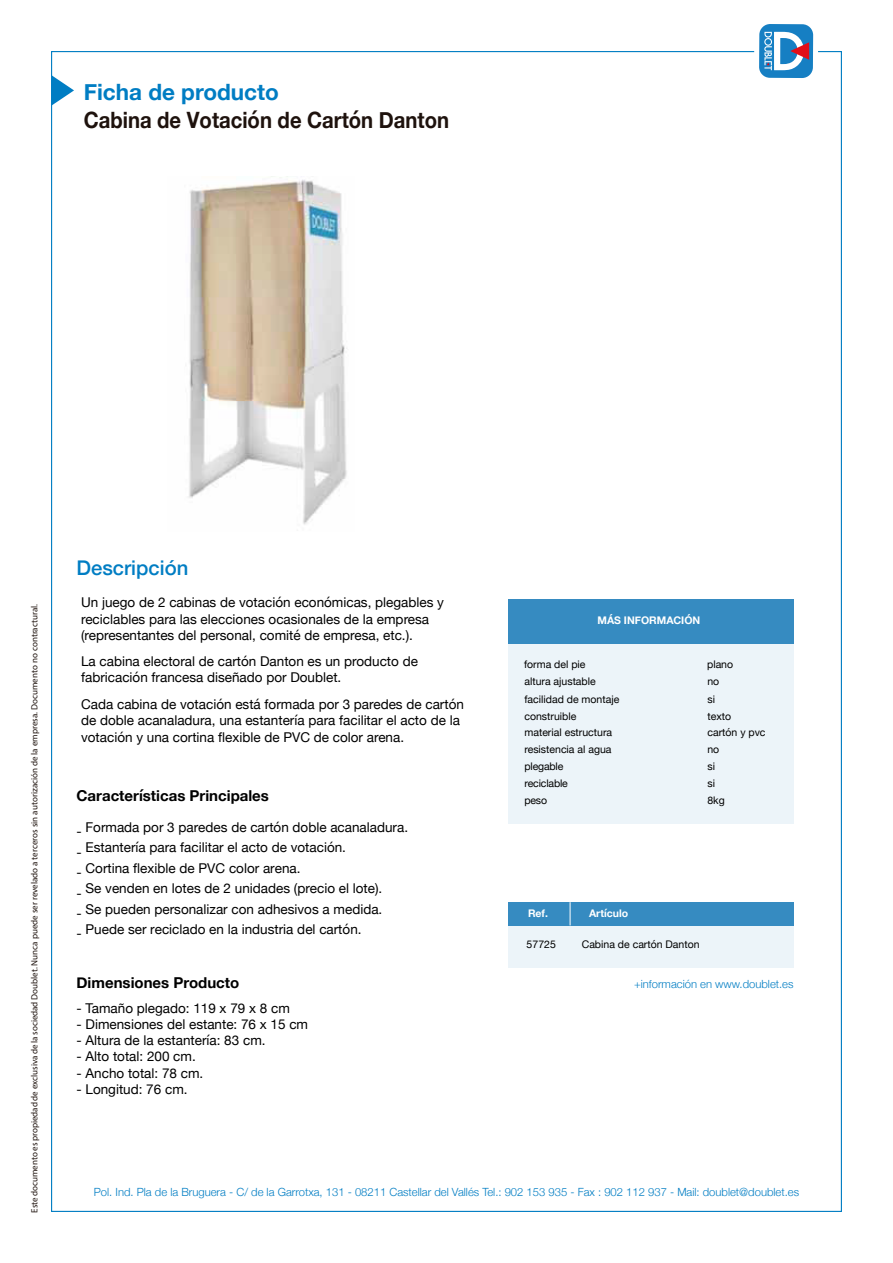
<style>
.page{position:relative;width:893px;height:1263px;background:#fff}
.page>*{position:absolute;margin:0;border:0;box-sizing:border-box;transform-origin:0 0}
.t1{font:700 22.5px "Helvetica Neue";color:#1e120d;scale:.9 1}
.t2{font:700 22.5px "Helvetica Neue";color:#007dc3}
.t3{font:500 20.25px "Helvetica Neue";color:#007dc3}
.t4{font:700 15px "Helvetica Neue";color:#000}
.t5{font:13.5px/16.2px "Helvetica Neue";color:#000}
.t6{font:300 11.25px "Helvetica Neue";color:#007dc3}
.t7{font:10.5px "Helvetica Neue";color:#000}
.t8{font:700 10.5px "Helvetica Neue";color:#fff}
.t9{font:9px "Myriad Pro";color:#1e120d}
</style>
<div class="page">
<svg style="left:51px;top:75px;width:23px;height:31px"></svg>
<div style="left:508px;top:902px;width:286px;height:66px;background:#ecf4f9"></div>
<div style="left:508px;top:902px;width:286px;height:23px;background:#368bc1"></div>
<svg style="left:570px;top:902px;width:1px;height:23px"></svg>
<img style="left:188px;top:176px;width:159px;height:349px">
<div style="left:508px;top:599px;width:286px;height:225px;background:#ecf4f9"></div>
<div style="left:508px;top:599px;width:286px;height:45px;background:#368bc1"></div>
<div style="left:759px;top:24px;width:54px;height:54px;background:#167fc3;border-radius:11px"></div>
<svg style="left:764px;top:32px;width:45px;height:38px"></svg>
<h1 class="t2" style="left:84px;top:75px;width:197px">Ficha de producto</h1>
<h1 class="t1" style="left:84px;top:102px;width:407px">Cabina de Votación de Cartón Danton</h1>
<p class="t9" style="left:29px;top:1213px;width:610px;rotate:-90deg">Este documento es propiedad de exclusiva de la sociedad Doublet. Nunca puede ser revelado a terceros sin autorización de la empresa. Documento no contractural.</p>
<h2 class="t3" style="left:77px;top:551px;width:113px">Descripción</h2>
<p class="t5" style="left:81px;top:595px;width:364px">Un juego de 2 cabinas de votación económicas, plegables y reciclables para las elecciones ocasionales de la empresa (representantes del personal, comité de empresa, etc.).</p>
<p class="t5" style="left:81px;top:654px;width:338px">La cabina electoral de cartón Danton es un producto de fabricación francesa diseñado por Doublet.</p>
<p class="t5" style="left:81px;top:697px;width:384px">Cada cabina de votación está formada por 3 paredes de cartón de doble acanaladura, una estantería para facilitar el acto de la votación y una cortina flexible de PVC de color arena.</p>
<p class="t4" style="left:77px;top:784px;width:194px">Características Principales</p>
<p class="t5" style="left:77px;top:820px;width:333px">- Formada por 3 paredes de cartón doble acanaladura.</p>
<p class="t5" style="left:77px;top:840px;width:271px">- Estantería para facilitar el acto de votación.</p>
<p class="t5" style="left:77px;top:860px;width:225px">- Cortina flexible de PVC color arena.</p>
<p class="t5" style="left:77px;top:881px;width:307px">- Se venden en lotes de 2 unidades (precio el lote).</p>
<p class="t5" style="left:77px;top:901px;width:307px">- Se pueden personalizar con adhesivos a medida.</p>
<p class="t5" style="left:77px;top:922px;width:287px">- Puede ser reciclado en la industria del cartón.</p>
<p class="t4" style="left:77px;top:971px;width:164px">Dimensiones Producto</p>
<p class="t5" style="left:77px;top:1001px;width:215px">- Tamaño plegado: 119 x 79 x 8 cm</p>
<p class="t5" style="left:77px;top:1017px;width:233px">- Dimensiones del estante: 76 x 15 cm</p>
<p class="t5" style="left:77px;top:1033px;width:191px">- Altura de la estantería: 83 cm.</p>
<p class="t5" style="left:77px;top:1049px;width:121px">- Alto total: 200 cm.</p>
<p class="t5" style="left:77px;top:1065px;width:128px">- Ancho total: 78 cm.</p>
<p class="t5" style="left:77px;top:1082px;width:113px">- Longitud: 76 cm.</p>
<p class="t8" style="left:597px;top:612px;width:104px">MÁS INFORMACIÓN</p>
<p class="t7" style="left:524px;top:657px;width:63px">forma del pie</p>
<p class="t7" style="left:707px;top:657px;width:28px">plano</p>
<p class="t7" style="left:524px;top:674px;width:73px">altura ajustable</p>
<p class="t7" style="left:707px;top:674px;width:13px">no</p>
<p class="t7" style="left:524px;top:691px;width:96px">facilidad de montaje</p>
<p class="t7" style="left:707px;top:691px;width:9px">si</p>
<p class="t7" style="left:524px;top:708px;width:53px">construible</p>
<p class="t7" style="left:707px;top:708px;width:25px">texto</p>
<p class="t7" style="left:524px;top:725px;width:89px">material estructura</p>
<p class="t7" style="left:707px;top:725px;width:60px">cartón y pvc</p>
<p class="t7" style="left:524px;top:742px;width:89px">resistencia al agua</p>
<p class="t7" style="left:707px;top:742px;width:13px">no</p>
<p class="t7" style="left:524px;top:758px;width:40px">plegable</p>
<p class="t7" style="left:707px;top:758px;width:9px">si</p>
<p class="t7" style="left:524px;top:775px;width:45px">reciclable</p>
<p class="t7" style="left:707px;top:775px;width:9px">si</p>
<p class="t7" style="left:524px;top:792px;width:24px">peso</p>
<p class="t7" style="left:707px;top:792px;width:19px">8kg</p>
<p class="t8" style="left:528px;top:905px;width:22px">Ref.</p>
<p class="t8" style="left:589px;top:905px;width:41px">Artículo</p>
<p class="t7" style="left:527px;top:937px;width:31px">57725</p>
<p class="t7" style="left:582px;top:937px;width:119px">Cabina de cartón Danton</p>
<p class="t6" style="left:634px;top:975px;width:161px">+información en www.doublet.es</p>
<p class="t6" style="left:94px;top:1183px;width:707px">Pol. Ind. Pla de la Bruguera - C/ de la Garrotxa, 131 - 08211 Castellar del Vallés Tel.: 902 153 935 - Fax : 902 112 937 - Mail: doublet@doublet.es</p>
</div>
